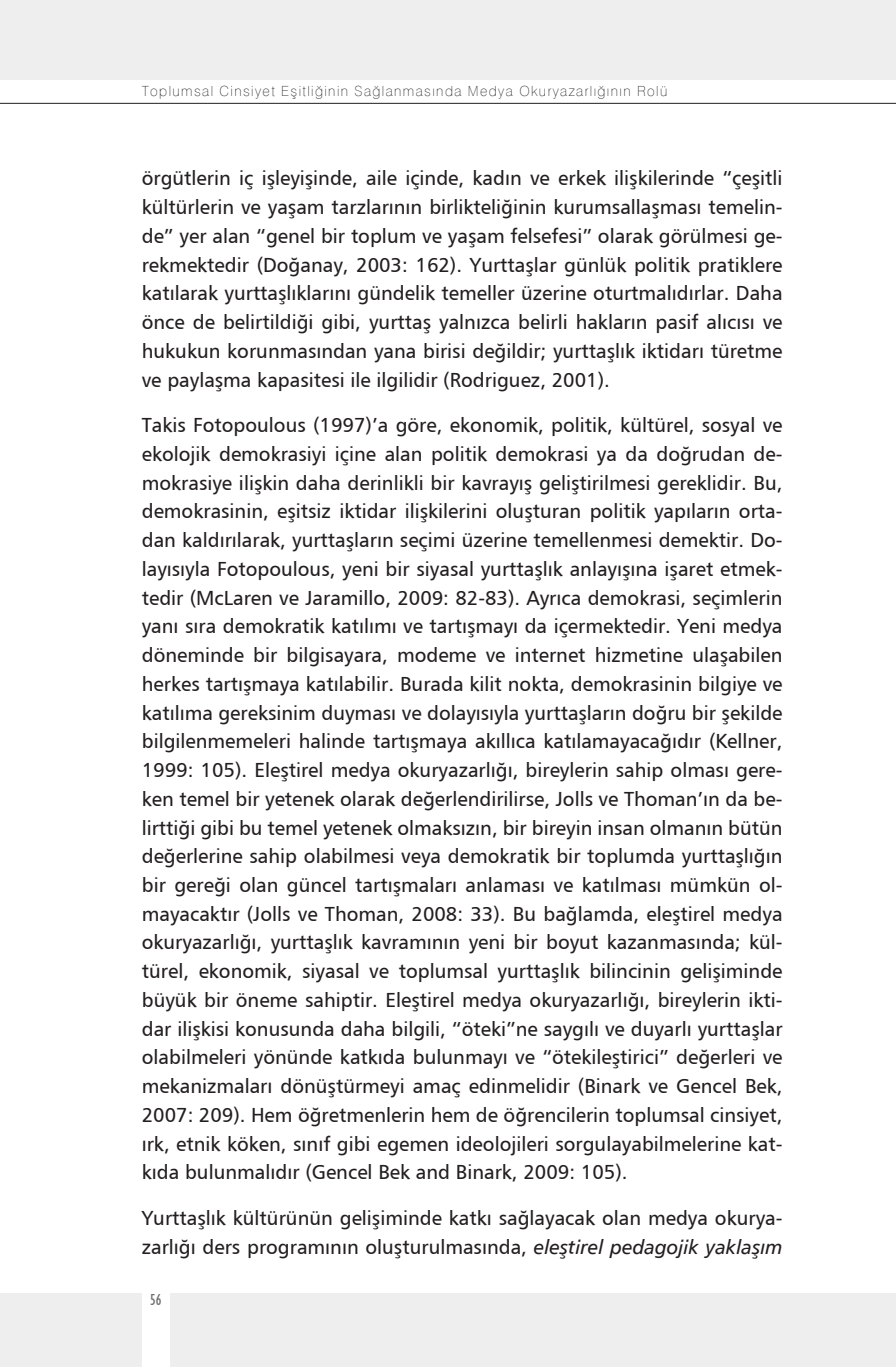
<style>
.page{position:relative;width:896px;height:1367px;background:#fff}
.page>*{position:absolute;margin:0;border:0;box-sizing:border-box;transform-origin:0 0}
.t1{font:20px/28.8px "Humanist 777 BT Roman B";color:#231f20;text-align:justify}
.t2{font:condensed 16px "Humanist 521 BT";color:#6c6d70}
.t3{font:100 14px "Swiss 721 BT";letter-spacing:.1em;color:#231f20}
.s1{font-family:"Humanist 777 BT Italic B"}
</style>
<div class="page">
<div style="left:170px;top:1293px;width:726px;height:73px;background:#eeeeef"></div>
<div style="left:0;top:1293px;width:142px;height:73px;background:#eeeeef"></div>
<hr style="left:0;top:103px;width:896px;height:1px;background:#231f20">
<div style="left:0;top:0;width:896px;height:79px;background:#eeeeef"></div>
<p class="t3" style="left:142px;top:83px;width:527px">Toplumsal Cinsiyet Eşitliğinin Sağlanmasında Medya Okuryazarlığının Rolü</p>
<p class="t1" style="left:142px;top:164px;width:642px">örgütlerin iç işleyişinde, aile içinde, kadın ve erkek ilişkilerinde “çeşitli kültürlerin ve yaşam tarzlarının birlikteliğinin kurumsallaşması temelin&shy;de” yer alan “genel bir toplum ve yaşam felsefesi” olarak görülmesi ge&shy;rekmektedir (Doğanay, 2003: 162). Yurttaşlar günlük politik pratiklere katılarak yurttaşlıklarını gündelik temeller üzerine oturtmalıdırlar. Daha önce de belirtildiği gibi, yurttaş yalnızca belirli hakların pasif alıcısı ve hukukun korunmasından yana birisi değildir; yurttaşlık iktidarı türetme ve paylaşma kapasitesi ile ilgilidir (Rodriguez, 2001).</p>
<p class="t1" style="left:142px;top:410px;width:642px">Takis Fotopoulous (1997)’a göre, ekonomik, politik, kültürel, sosyal ve ekolojik demokrasiyi içine alan politik demokrasi ya da doğrudan de&shy;mokrasiye ilişkin daha derinlikli bir kavrayış geliştirilmesi gereklidir. Bu, demokrasinin, eşitsiz iktidar ilişkilerini oluşturan politik yapıların orta&shy;dan kaldırılarak, yurttaşların seçimi üzerine temellenmesi demektir. Do&shy;layısıyla Fotopoulous, yeni bir siyasal yurttaşlık anlayışına işaret etmek&shy;tedir (McLaren ve Jaramillo, 2009: 82-83). Ayrıca demokrasi, seçimlerin yanı sıra demokratik katılımı ve tartışmayı da içermektedir. Yeni medya döneminde bir bilgisayara, modeme ve internet hizmetine ulaşabilen herkes tartışmaya katılabilir. Burada kilit nokta, demokrasinin bilgiye ve katılıma gereksinim duyması ve dolayısıyla yurttaşların doğru bir şekilde bilgilenmemeleri halinde tartışmaya akıllıca katılamayacağıdır (Kellner, 1999: 105). Eleştirel medya okuryazarlığı, bireylerin sahip olması gere&shy;ken temel bir yetenek olarak değerlendirilirse, Jolls ve Thoman’ın da be&shy;lirttiği gibi bu temel yetenek olmaksızın, bir bireyin insan olmanın bütün değerlerine sahip olabilmesi veya demokratik bir toplumda yurttaşlığın bir gereği olan güncel tartışmaları anlaması ve katılması mümkün ol&shy;mayacaktır (Jolls ve Thoman, 2008: 33). Bu bağlamda, eleştirel medya okuryazarlığı, yurttaşlık kavramının yeni bir boyut kazanmasında; kül&shy;türel, ekonomik, siyasal ve toplumsal yurttaşlık bilincinin gelişiminde büyük bir öneme sahiptir. Eleştirel medya okuryazarlığı, bireylerin ikti&shy;dar ilişkisi konusunda daha bilgili, “öteki”ne saygılı ve duyarlı yurttaşlar olabilmeleri yönünde katkıda bulunmayı ve “ötekileştirici” değerleri ve mekanizmaları dönüştürmeyi amaç edinmelidir (Binark ve Gencel Bek, 2007: 209). Hem öğretmenlerin hem de öğrencilerin toplumsal cinsiyet, ırk, etnik köken, sınıf gibi egemen ideolojileri sorgulayabilmelerine kat&shy;kıda bulunmalıdır (Gencel Bek and Binark, 2009: 105).</p>
<p class="t1" style="left:142px;top:1203px;width:642px">Yurttaşlık kültürünün gelişiminde katkı sağlayacak olan medya okurya&shy;zarlığı ders programının oluşturulmasında, <span class="s1">eleştirel pedagojik yaklaşım</span></p>
<p class="t2" style="left:150px;top:1290px;width:13px">56</p>
</div>
